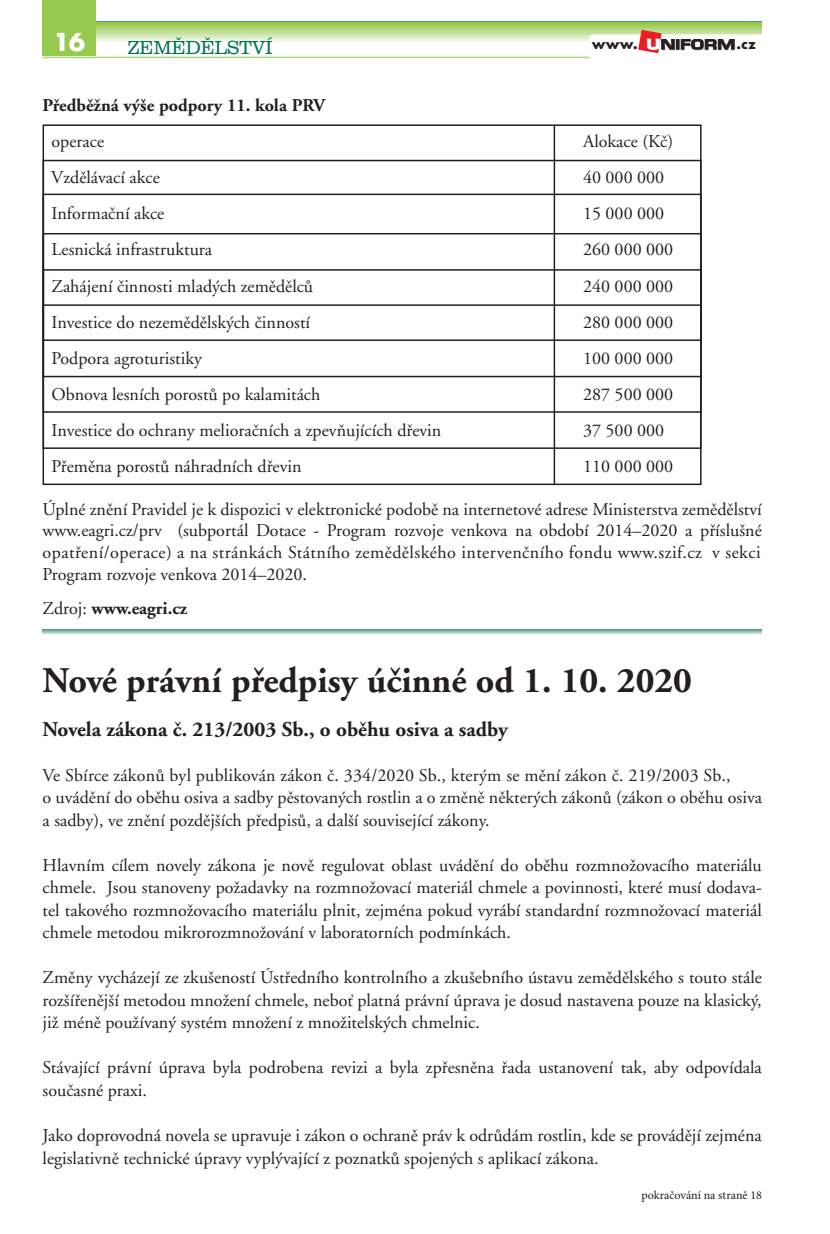
<style>
.page{position:relative;width:830px;height:1234px;background:#fff}
.page>*{position:absolute;margin:0;border:0;box-sizing:border-box;transform-origin:0 0}
.t1{font:700 36px "Adobe Garamond CE";color:#231f20}
.t2{font:700 24px "Futura";color:#fff}
.t3{font:700 21px "Adobe Garamond CE";color:#231f20}
.t4{font:300 19.5px "URW Clarendon TCE";letter-spacing:-.02em;color:#00754f}
.t5{font:18px/22.5px "Adobe Garamond CE";color:#231f20;text-align:justify}
.t6{font:700 18px "Adobe Garamond CE";color:#231f20}
.t7{font:700 13.5px "Futura";color:#231f20}
.t8{font:12px "Minion Pro";color:#231f20}
.s1{font-weight:400}
</style>
<div class="page">
<svg style="left:96px;top:21px;width:665px;height:21px;background:#b7d990"></svg>
<div style="left:43px;top:0;width:53px;height:55px;background:#96ca4e"></div>
<hr style="left:43px;top:57px;width:704px;height:1px;background:#aed475">
<div style="left:588px;top:34px;width:177px;height:26px;background:#fff;border-radius:4px"></div>
<svg style="left:638px;top:30px;width:96px;height:23px"></svg>
<div style="left:43px;top:160px;width:658px;height:289px;border:2px solid #231f20"></div>
<hr style="left:553px;top:125px;width:2px;height:360px;background:#231f20">
<div style="left:43px;top:193px;width:658px;height:219px;border:2px solid #231f20"></div>
<div style="left:43px;top:233px;width:658px;height:144px;border:2px solid #231f20"></div>
<div style="left:43px;top:269px;width:658px;height:72px;border:2px solid #231f20"></div>
<hr style="left:43px;top:304px;width:658px;height:2px;background:#231f20">
<svg style="left:43px;top:629px;width:718px;height:5px;background:#8fc0b0"></svg>
<h2 class="t2" style="left:54px;top:25px;width:33px">16</h2>
<p class="t4" style="left:128px;top:36px;width:146px">ZEMĚDĚLSTVÍ</p>
<p class="t7" style="left:591px;top:34px;width:47px">www.</p>
<p class="t7" style="left:736px;top:34px;width:21px">.cz</p>
<p class="t6" style="left:43px;top:95px;width:284px">Předběžná výše podpory 11. kola PRV</p>
<p class="t5" style="left:52px;top:131px;width:54px">operace</p>
<p class="t5" style="left:583px;top:131px;width:92px">Alokace (Kč)</p>
<p class="t5" style="left:51px;top:167px;width:110px">Vzdělávací akce</p>
<p class="t5" style="left:583px;top:167px;width:82px">40 000 000</p>
<p class="t5" style="left:52px;top:203px;width:114px">Informační akce</p>
<p class="t5" style="left:583px;top:203px;width:82px">15 000 000</p>
<p class="t5" style="left:52px;top:239px;width:162px">Lesnická infrastruktura</p>
<p class="t5" style="left:583px;top:239px;width:91px">260 000 000</p>
<p class="t5" style="left:52px;top:275px;width:263px">Zahájení činnosti mladých zemědělců</p>
<p class="t5" style="left:583px;top:275px;width:91px">240 000 000</p>
<p class="t5" style="left:52px;top:311px;width:260px">Investice do nezemědělských činností</p>
<p class="t5" style="left:583px;top:311px;width:91px">280 000 000</p>
<p class="t5" style="left:52px;top:347px;width:152px">Podpora agroturistiky</p>
<p class="t5" style="left:583px;top:347px;width:91px">100 000 000</p>
<p class="t5" style="left:52px;top:383px;width:270px">Obnova lesních porostů po kalamitách</p>
<p class="t5" style="left:583px;top:383px;width:91px">287 500 000</p>
<p class="t5" style="left:52px;top:419px;width:391px">Investice do ochrany melioračních a zpevňujících dřevin</p>
<p class="t5" style="left:583px;top:419px;width:82px">37 500 000</p>
<p class="t5" style="left:52px;top:455px;width:251px">Přeměna porostů náhradních dřevin</p>
<p class="t5" style="left:583px;top:455px;width:91px">110 000 000</p>
<p class="t5" style="left:43px;top:498px;width:720px;line-height:21.6px">Úplné znění Pravidel je k dispozici v elektronické podobě na internetové adrese Ministerstva zemědělství www.eagri.cz/prv (subportál Dotace - Program rozvoje venkova na období 2014–2020 a příslušné opatření/operace) a na stránkách Státního zemědělského intervenčního fondu www.szif.cz v sekci Program rozvoje venkova 2014–2020.</p>
<p class="t6" style="left:43px;top:598px;width:146px"><span class="s1">Zdroj:</span> www.eagri.cz</p>
<h1 class="t1" style="left:43px;top:659px;width:650px">Nové právní předpisy účinné od 1. 10. 2020</h1>
<p class="t3" style="left:43px;top:717px;width:466px">Novela zákona č. 213/2003 Sb., o oběhu osiva a sadby</p>
<p class="t5" style="left:43px;top:764px;width:720px;text-align:left">Ve Sbírce zákonů byl publikován zákon č. 334/2020 Sb., kterým se mění zákon č. 219/2003 Sb.,<br>o uvádění do oběhu osiva a sadby pěstovaných rostlin a o změně některých zákonů (zákon o oběhu osiva a sadby), ve znění pozdějších předpisů, a další související zákony.</p>
<p class="t5" style="left:43px;top:854px;width:720px">Hlavním cílem novely zákona je nově regulovat oblast uvádění do oběhu rozmnožovacího materiálu chmele. Jsou stanoveny požadavky na rozmnožovací materiál chmele a povinnosti, které musí dodava&shy;tel takového rozmnožovacího materiálu plnit, zejména pokud vyrábí standardní rozmnožovací materiál chmele metodou mikrorozmnožování v laboratorních podmínkách.</p>
<p class="t5" style="left:43px;top:966px;width:720px">Změny vycházejí ze zkušeností Ústředního kontrolního a zkušebního ústavu zemědělského s touto stále rozšířenější metodou množení chmele, neboť platná právní úprava je dosud nastavena pouze na klasický, již méně používaný systém množení z množitelských chmelnic.</p>
<p class="t5" style="left:43px;top:1056px;width:720px">Stávající právní úprava byla podrobena revizi a byla zpřesněna řada ustanovení tak, aby odpovídala současné praxi.</p>
<p class="t5" style="left:43px;top:1124px;width:720px">Jako doprovodná novela se upravuje i zákon o ochraně práv k odrůdám rostlin, kde se provádějí zejména legislativně technické úpravy vyplývající z poznatků spojených s aplikací zákona.</p>
<p class="t8" style="left:641px;top:1186px;width:122px">pokračování na straně 18</p>
</div>
